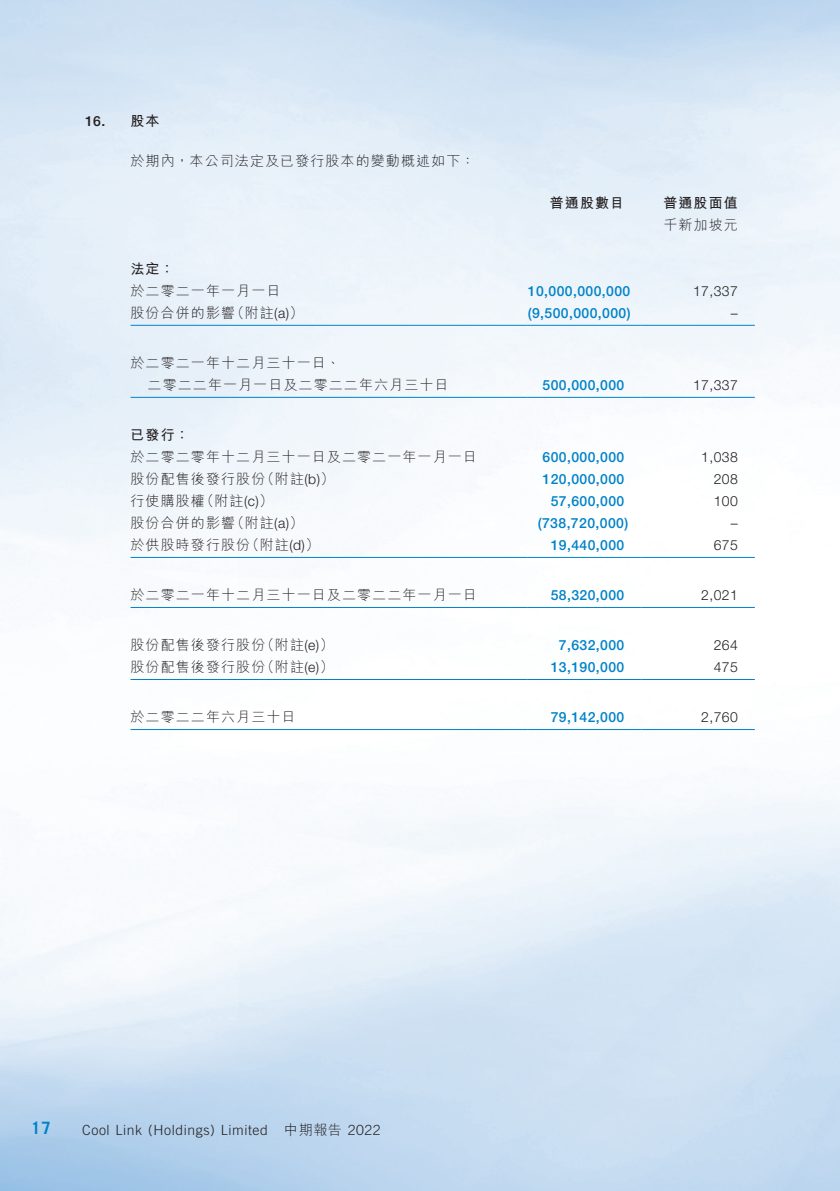
<style>
.page{position:relative;width:840px;height:1191px;background:#fff}
.page>*{position:absolute;margin:0;border:0;box-sizing:border-box;transform-origin:0 0}
.t1{font:700 17px "Trade Gothic LT Std";color:#0082c8}
.t2{font:300 14px "M Hei HK";letter-spacing:.08em;color:#231f20}
.t3{font:500 14px "Helvetica Neue LT Std";letter-spacing:.03em;color:#0082c8}
.t4{font:300 14px "Helvetica Neue LT Std";letter-spacing:.03em;color:#231f20}
.t5{font:300 14px "Trade Gothic LT Std";letter-spacing:.04em;color:#231f20}
.t6{font:700 14px "M Hei HK";letter-spacing:.08em;color:#231f20}
.t7{font:500 14px "Helvetica Neue LT Std";color:#231f20}
.s1{font-family:"Helvetica Neue LT Std"}
.s2{font-family:"Trade Gothic LT Std"}
</style>
<div class="page">
<img style="left:0;top:0;width:839px;height:1191px">
<hr style="left:130px;top:325px;width:397px;height:1px;background:#0082c8">
<hr style="left:527px;top:325px;width:114px;height:1px;background:#0082c8">
<hr style="left:641px;top:325px;width:113px;height:1px;background:#0082c8">
<hr style="left:130px;top:397px;width:397px;height:1px;background:#0082c8">
<hr style="left:527px;top:397px;width:114px;height:1px;background:#0082c8">
<hr style="left:641px;top:397px;width:113px;height:1px;background:#0082c8">
<hr style="left:130px;top:557px;width:397px;height:1px;background:#0082c8">
<hr style="left:527px;top:557px;width:114px;height:1px;background:#0082c8">
<hr style="left:641px;top:557px;width:113px;height:1px;background:#0082c8">
<hr style="left:130px;top:607px;width:397px;height:1px;background:#0082c8">
<hr style="left:527px;top:607px;width:114px;height:1px;background:#0082c8">
<hr style="left:641px;top:607px;width:113px;height:1px;background:#0082c8">
<hr style="left:130px;top:679px;width:397px;height:1px;background:#0082c8">
<hr style="left:527px;top:679px;width:114px;height:1px;background:#0082c8">
<hr style="left:641px;top:679px;width:113px;height:1px;background:#0082c8">
<hr style="left:130px;top:729px;width:397px;height:1px;background:#0082c8">
<hr style="left:527px;top:729px;width:114px;height:1px;background:#0082c8">
<hr style="left:641px;top:729px;width:113px;height:1px;background:#0082c8">
<p class="t7" style="left:85px;top:113px;width:22px">16.</p>
<p class="t6" style="left:130px;top:111px;width:31px">股本</p>
<p class="t2" style="left:130px;top:154px;width:345px">於期內，本公司法定及已發行股本的變動概述如下：</p>
<p class="t6" style="left:130px;top:259px;width:45px">法定：</p>
<p class="t2" style="left:130px;top:284px;width:151px">於二零二一年一月一日</p>
<p class="t2" style="left:230px;top:306px;width:75px">（附註 (<span class="s1">(a(</span></p>
<p class="t2" style="left:130px;top:306px;width:106px">股份合併的影響</p>
<p class="t2" style="left:130px;top:356px;width:211px">於二零二一年十二月三十一日、</p>
<p class="t2" style="left:147px;top:378px;width:302px">二零二二年一月一日及二零二二年六月三十日</p>
<p class="t6" style="left:130px;top:425px;width:60px">已發行：</p>
<p class="t2" style="left:130px;top:450px;width:348px">於二零二零年十二月三十一日及二零二一年一月一日</p>
<p class="t2" style="left:260px;top:472px;width:75px">（附註 <span class="s1">b(</span> (<span class="s1">(</span></p>
<p class="t2" style="left:130px;top:472px;width:136px">股份配售後發行股份</p>
<p class="t2" style="left:200px;top:494px;width:75px">（附註 (<span class="s1">(c(</span></p>
<p class="t2" style="left:130px;top:494px;width:76px">行使購股權</p>
<p class="t2" style="left:230px;top:516px;width:75px">（附註 (<span class="s1">(a(</span></p>
<p class="t2" style="left:130px;top:516px;width:106px">股份合併的影響</p>
<p class="t2" style="left:245px;top:538px;width:75px">（附註 <span class="s1">d(</span> (<span class="s1">(</span></p>
<p class="t2" style="left:130px;top:538px;width:121px">於供股時發行股份</p>
<p class="t2" style="left:130px;top:588px;width:348px">於二零二一年十二月三十一日及二零二二年一月一日</p>
<p class="t2" style="left:260px;top:638px;width:75px">（附註 (<span class="s1">(e(</span></p>
<p class="t2" style="left:130px;top:638px;width:136px">股份配售後發行股份</p>
<p class="t2" style="left:260px;top:660px;width:75px">（附註 (<span class="s1">(e(</span></p>
<p class="t2" style="left:130px;top:660px;width:136px">股份配售後發行股份</p>
<p class="t2" style="left:130px;top:710px;width:166px">於二零二二年六月三十日</p>
<p class="t6" style="left:549px;top:193px;width:76px">普通股數目</p>
<p class="t6" style="left:663px;top:193px;width:76px">普通股面值</p>
<p class="t2" style="left:663px;top:218px;width:76px">千新加坡元</p>
<p class="t3" style="left:527px;top:283px;width:104px">10,000,000,000</p>
<p class="t4" style="left:692px;top:282px;width:46px">17,337</p>
<p class="t3" style="left:527px;top:305px;width:104px">)9,500,000,000(</p>
<p class="t4" style="left:730px;top:304px;width:8px">–</p>
<p class="t3" style="left:542px;top:377px;width:83px">500,000,000</p>
<p class="t4" style="left:692px;top:376px;width:46px">17,337</p>
<p class="t3" style="left:542px;top:449px;width:83px">600,000,000</p>
<p class="t4" style="left:700px;top:448px;width:38px">1,038</p>
<p class="t3" style="left:542px;top:471px;width:83px">120,000,000</p>
<p class="t4" style="left:713px;top:470px;width:26px">208</p>
<p class="t3" style="left:550px;top:493px;width:75px">57,600,000</p>
<p class="t4" style="left:713px;top:492px;width:26px">100</p>
<p class="t3" style="left:537px;top:515px;width:92px">)738,720,000(</p>
<p class="t4" style="left:730px;top:514px;width:8px">–</p>
<p class="t3" style="left:550px;top:537px;width:75px">19,440,000</p>
<p class="t4" style="left:713px;top:536px;width:26px">675</p>
<p class="t3" style="left:550px;top:587px;width:75px">58,320,000</p>
<p class="t4" style="left:700px;top:586px;width:38px">2,021</p>
<p class="t3" style="left:558px;top:637px;width:67px">7,632,000</p>
<p class="t4" style="left:713px;top:636px;width:26px">264</p>
<p class="t3" style="left:550px;top:659px;width:75px">13,190,000</p>
<p class="t4" style="left:713px;top:658px;width:26px">475</p>
<p class="t3" style="left:550px;top:709px;width:75px">79,142,000</p>
<p class="t4" style="left:700px;top:708px;width:38px">2,760</p>
<p class="t1" style="left:31px;top:1117px;width:21px">17</p>
<p class="t5" style="left:82px;top:1121px;width:187px">Cool Link (Holdings) Limited</p>
<p class="t2" style="left:284px;top:1123px;width:98px">中期報告 <span class="s2">2022</span></p>
</div>
